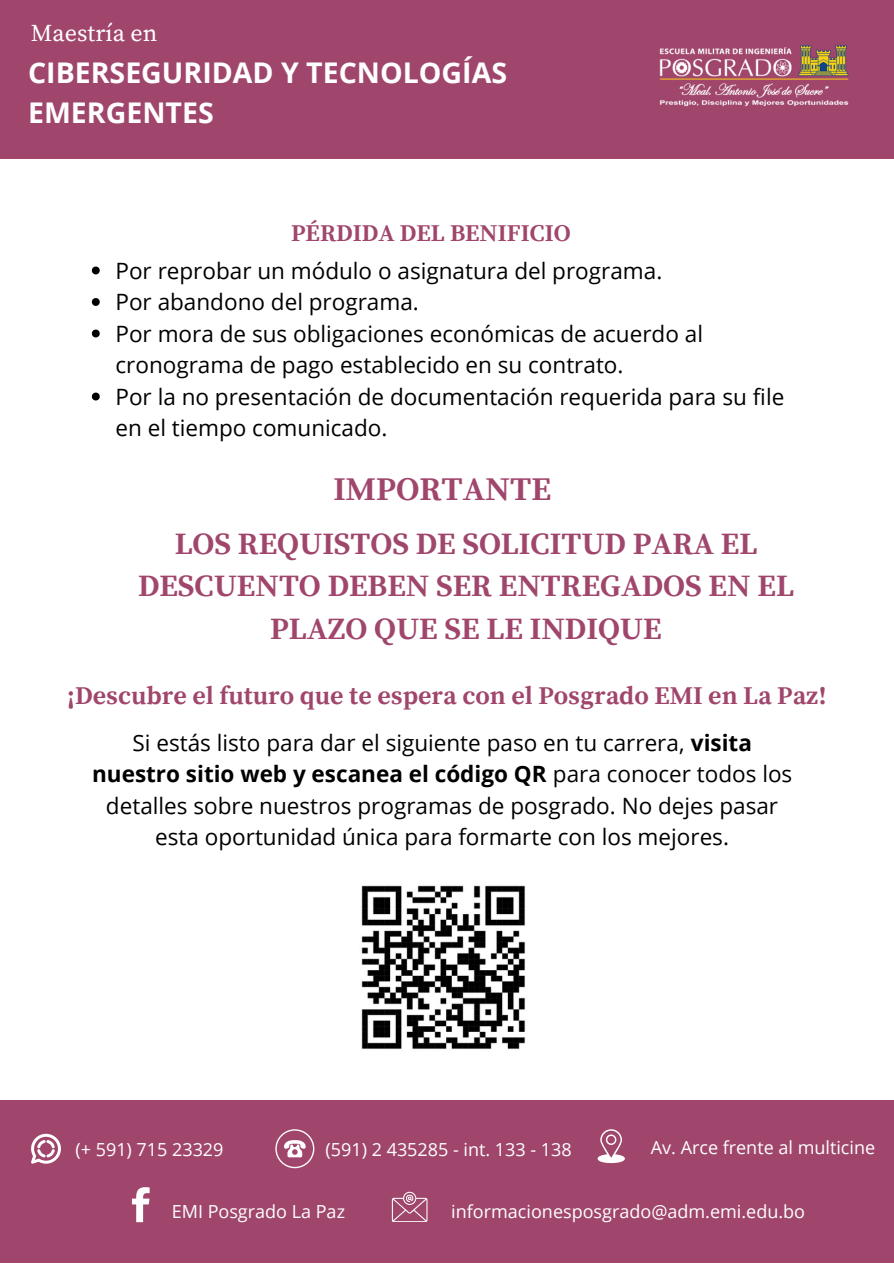
<style>
.page{position:relative;width:894px;height:1264px;background:#fff}
.page>*{position:absolute;margin:0;border:0;box-sizing:border-box;transform-origin:0 0}
.t1{font:700 33px "Source Serif Pro";color:#a0466c}
.t2{font:700 30.9px/42.8px "Source Serif Pro";color:#a0466c;text-align:center}
.t3{font:700 28.5px/39.3px "Open Sans";color:#fff}
.t4{font:700 25.5px "Source Serif Pro";color:#a0466c}
.t5{font:700 24px "Source Serif Pro";color:#a0466c}
.t6{font:24px "Source Serif Pro";color:#fff}
.t7{font:22.5px/31.5px "Open Sans";color:#000}
.t8{font:18px "Open Sans";color:#fff}
.s1{font-weight:700}
</style>
<div class="page">
<div style="left:0;top:0;width:893px;height:159px;background:#a0466c"></div>
<div style="left:0;top:1100px;width:893px;height:163px;background:#a0466c"></div>
<svg style="left:132px;top:1187px;width:18px;height:34px"></svg>
<svg style="left:275px;top:1129px;width:39px;height:39px"></svg>
<svg style="left:597px;top:1129px;width:27px;height:35px"></svg>
<svg style="left:392px;top:1191px;width:35px;height:30px"></svg>
<svg style="left:31px;top:1133px;width:30px;height:30px"></svg>
<img style="left:659px;top:45px;width:190px;height:62px">
<img style="left:354px;top:878px;width:176px;height:176px;border-radius:19px">
<svg style="left:92px;top:266px;width:8px;height:8px"></svg>
<svg style="left:92px;top:298px;width:8px;height:8px"></svg>
<svg style="left:92px;top:329px;width:8px;height:8px"></svg>
<svg style="left:92px;top:392px;width:8px;height:8px"></svg>
<p class="t6" style="left:31px;top:19px;width:128px">Maestría en</p>
<p class="t3" style="left:28px;top:53px;width:480px">CIBERSEGURIDAD Y TECNOLOGÍAS<br>EMERGENTES</p>
<p class="t5" style="left:291px;top:219px;width:281px">PÉRDIDA DEL BENIFICIO</p>
<h1 class="t7" style="left:115px;top:254px;width:548px">Por reprobar un módulo o asignatura del programa.</h1>
<h1 class="t7" style="left:115px;top:286px;width:305px">Por abandono del programa.</h1>
<h4 class="t7" style="left:115px;top:317px;width:589px">Por mora de sus obligaciones económicas de acuerdo al cronograma de pago establecido en su contrato.</h4>
<h6 class="t7" style="left:115px;top:380px;width:670px">Por la no presentación de documentación requerida para su file en el tiempo comunicado.</h6>
<p class="t1" style="left:333px;top:469px;width:219px">IMPORTANTE</p>
<p class="t2" style="left:138px;top:523px;width:657px">LOS REQUISTOS DE SOLICITUD PARA EL<br>DESCUENTO DEBEN SER ENTREGADOS EN EL<br>PLAZO QUE SE LE INDIQUE</p>
<p class="t4" style="left:67px;top:680px;width:761px">¡Descubre el futuro que te espera con el Posgrado EMI en La Paz!</p>
<p class="t7" style="left:92px;top:726px;width:701px;text-align:center">Si estás listo para dar el siguiente paso en tu carrera, <span class="s1">visita nuestro sitio web y escanea el código QR</span> para conocer todos los detalles sobre nuestros programas de posgrado. No dejes pasar esta oportunidad única para formarte con los mejores.</p>
<h2 class="t8" style="left:75px;top:1136px;width:149px">(+ 591) 715 23329</h2>
<h3 class="t8" style="left:325px;top:1136px;width:247px">(591) 2 435285 - int. 133 - 138</h3>
<p class="t8" style="left:650px;top:1134px;width:226px">Av. Arce frente al multicine</p>
<p class="t8" style="left:172px;top:1199px;width:175px">EMI Posgrado La Paz</p>
<p class="t8" style="left:451px;top:1199px;width:355px">informacionesposgrado@adm.emi.edu.bo</p>
</div>
